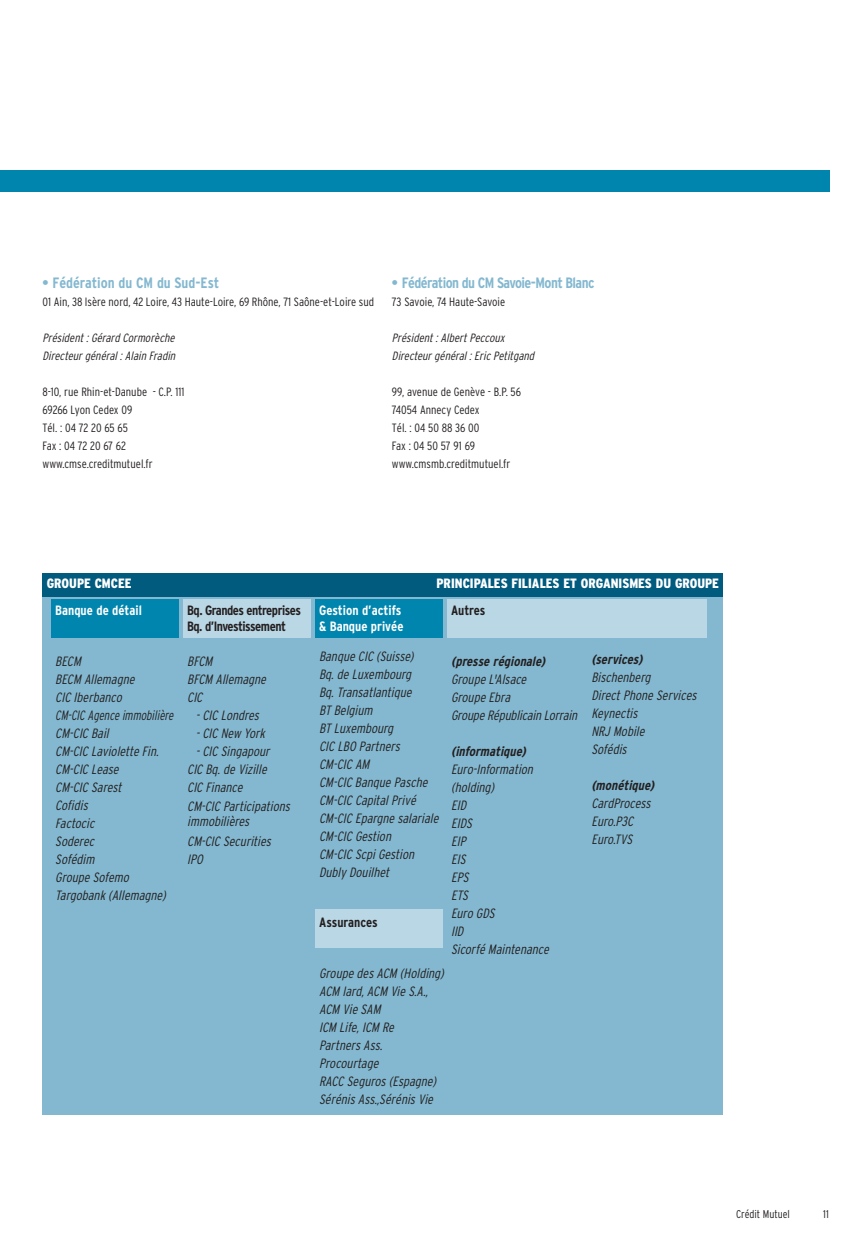
<style>
.page{position:relative;width:851px;height:1242px;background:#fff}
.page>*{position:absolute;margin:0;border:0;box-sizing:border-box;transform-origin:0 0}
.t1{font:700 condensed 15px "Interstate";letter-spacing:-.035em;color:#83b8d0}
.t2{font:700 condensed 15px "Interstate";color:#83b8d0}
.t3{font:italic 300 condensed 13.5px/18px "Interstate";color:#231f20}
.t4{font:italic 700 condensed 13.5px "Interstate";color:#231f20}
.t5{font:900 condensed 13.5px "Interstate";color:#fff}
.t6{font:700 condensed 13.5px/16.5px "Interstate";letter-spacing:-.035em;color:#231f20}
.t7{font:700 condensed 13.5px/16.5px "Interstate";color:#fff}
.t8{font:700 condensed 13.5px "Interstate";color:#231f20}
.t9{font:300 condensed 12px/18px "Interstate";color:#231f20}
.t10{font:italic 300 condensed 12px/18px "Interstate";color:#231f20}
.t11{font:300 condensed 11.25px "Interstate";color:#231f20}
</style>
<div class="page">
<div style="left:0;top:170px;width:829px;height:21px;background:#0085ae"></div>
<div style="left:43px;top:582px;width:680px;height:532px;background:#83b8d0"></div>
<div style="left:43px;top:573px;width:680px;height:23px;background:#005b7f"></div>
<div style="left:183px;top:599px;width:127px;height:38px;background:#bad7e5"></div>
<div style="left:315px;top:599px;width:127px;height:38px;background:#0085ae"></div>
<div style="left:315px;top:909px;width:127px;height:38px;background:#bad7e5"></div>
<div style="left:446px;top:599px;width:260px;height:38px;background:#bad7e5"></div>
<div style="left:51px;top:599px;width:128px;height:38px;background:#0085ae"></div>
<p class="t2" style="left:43px;top:277px;width:178px">• Fédération du CM du Sud-Est</p>
<p class="t9" style="left:43px;top:294px;width:333px">01 Ain, 38 Isère nord, 42 Loire, 43 Haute-Loire, 69 Rhône, 71 Saône-et-Loire sud</p>
<p class="t10" style="left:43px;top:330px;width:134px">Président : Gérard Cormorèche<br>Directeur général : Alain Fradin</p>
<p class="t9" style="left:43px;top:384px;width:143px">8-10, rue Rhin-et-Danube - C.P. 111<br>69266 Lyon Cedex 09<br>Tél. : 04 72 20 65 65<br>Fax : 04 72 20 67 62 www.cmse.creditmutuel.fr</p>
<p class="t1" style="left:392px;top:277px;width:204px">• Fédération du CM Savoie-Mont Blanc</p>
<p class="t9" style="left:392px;top:294px;width:115px">73 Savoie, 74 Haute-Savoie</p>
<p class="t10" style="left:392px;top:330px;width:144px">Président : Albert Peccoux<br>Directeur général : Eric Petitgand</p>
<p class="t9" style="left:392px;top:384px;width:131px">99, avenue de Genève - B.P. 56<br>74054 Annecy Cedex<br>Tél. : 04 50 88 36 00<br>Fax : 04 50 57 91 69 www.cmsmb.creditmutuel.fr</p>
<p class="t5" style="left:47px;top:578px;width:86px">GROUPE CMCEE</p>
<p class="t5" style="left:436px;top:578px;width:284px">PRINCIPALES FILIALES ET ORGANISMES DU GROUPE</p>
<p class="t7" style="left:55px;top:603px;width:88px">Banque de détail</p>
<p class="t3" style="left:55px;top:653px;width:120px">BECM<br>BECM Allemagne<br>CIC Iberbanco<br>CM-CIC Agence immobilière<br>CM-CIC Bail<br>CM-CIC Laviolette Fin.<br>CM-CIC Lease<br>CM-CIC Sarest<br>Cofidis<br>Factocic<br>Soderec<br>Sofédim<br>Groupe Sofemo<br>Targobank (Allemagne)</p>
<p class="t6" style="left:187px;top:603px;width:115px">Bq. Grandes entreprises<br>Bq. d’Investissement</p>
<p class="t3" style="left:187px;top:653px;width:80px">BFCM<br>BFCM Allemagne<br>CIC</p>
<p class="t3" style="left:196px;top:707px;width:65px">- CIC Londres</p>
<p class="t3" style="left:196px;top:725px;width:71px">- CIC New York</p>
<p class="t3" style="left:187px;top:743px;width:84px;text-indent:9px">- CIC Singapour<br>CIC Bq. de Vizille<br>CIC Finance</p>
<p class="t3" style="left:187px;top:800px;width:104px;line-height:15px">CM-CIC Participations immobilières</p>
<p class="t3" style="left:187px;top:833px;width:85px">CM-CIC Securities<br>IPO</p>
<p class="t7" style="left:319px;top:603px;width:86px">Gestion d’actifs &amp; Banque privée</p>
<p class="t3" style="left:319px;top:648px;width:121px">Banque CIC (Suisse)<br>Bq. de Luxembourg<br>Bq. Transatlantique<br>BT Belgium<br>BT Luxembourg<br>CIC LBO Partners<br>CM-CIC AM<br>CM-CIC Banque Pasche<br>CM-CIC Capital Privé<br>CM-CIC Epargne salariale<br>CM-CIC Gestion<br>CM-CIC Scpi Gestion<br>Dubly Douilhet</p>
<p class="t8" style="left:319px;top:917px;width:60px">Assurances</p>
<p class="t6" style="left:451px;top:603px;width:36px">Autres</p>
<p class="t4" style="left:451px;top:656px;width:96px">(presse régionale)</p>
<p class="t3" style="left:451px;top:671px;width:128px">Groupe L'Alsace<br>Groupe Ebra<br>Groupe Républicain Lorrain</p>
<p class="t4" style="left:451px;top:746px;width:76px">(informatique)</p>
<p class="t3" style="left:451px;top:761px;width:99px">Euro-Information (holding)<br>EID<br>EIDS<br>EIP<br>EIS<br>EPS<br>ETS<br>Euro GDS<br>IID<br>Sicorfé Maintenance</p>
<p class="t3" style="left:319px;top:965px;width:126px">Groupe des ACM (Holding)<br>ACM Iard, ACM Vie S.A.,<br>ACM Vie SAM<br>ICM Life, ICM Re<br>Partners Ass.<br>Procourtage<br>RACC Seguros (Espagne)<br>Sérénis Ass.,Sérénis Vie</p>
<p class="t4" style="left:591px;top:654px;width:53px">(services)</p>
<p class="t3" style="left:591px;top:669px;width:106px">Bischenberg<br>Direct Phone Services<br>Keynectis<br>NRJ Mobile<br>Sofédis</p>
<p class="t4" style="left:591px;top:780px;width:64px">(monétique)</p>
<p class="t3" style="left:591px;top:795px;width:61px">CardProcess<br>Euro.P3C<br>Euro.TVS</p>
<p class="t11" style="left:736px;top:1210px;width:55px">Crédit Mutuel</p>
<p class="t11" style="left:823px;top:1210px;width:7px">11</p>
</div>
